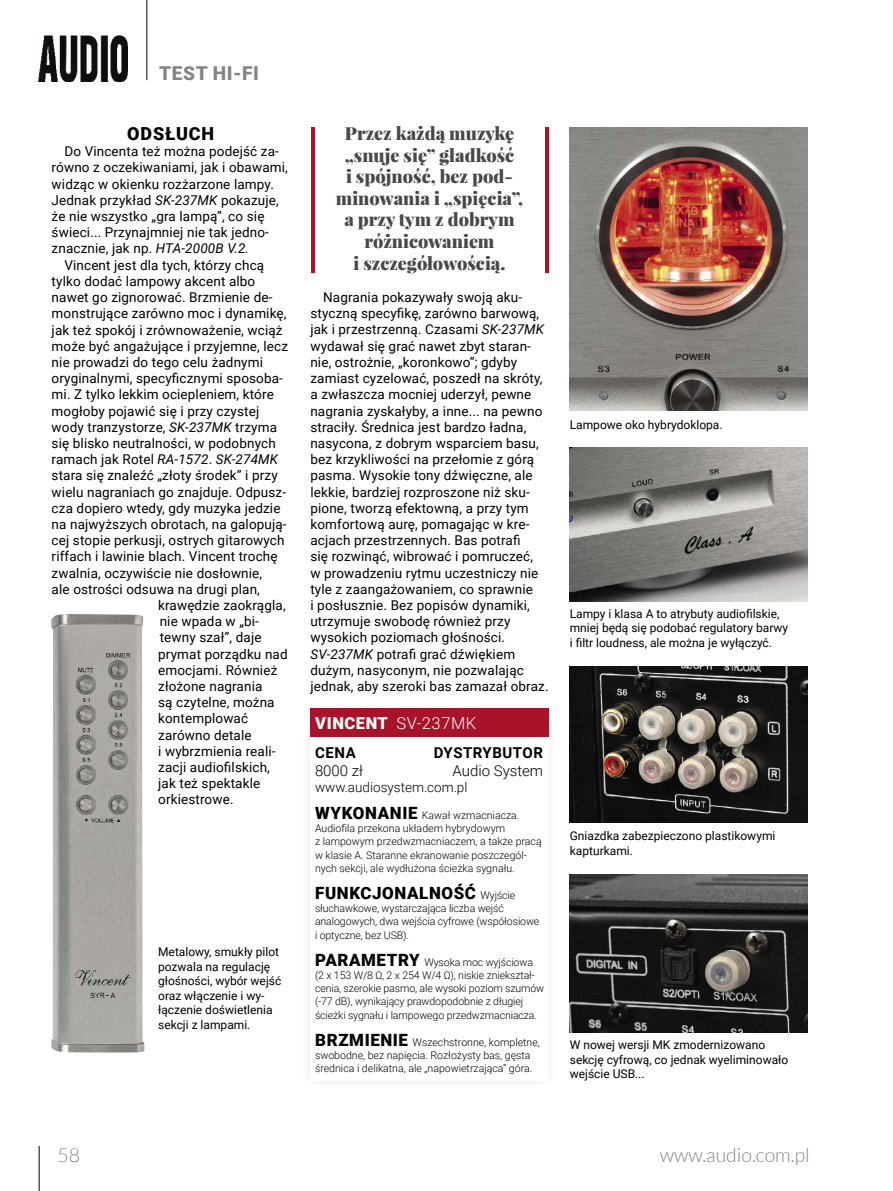
<style>
.page{position:relative;width:893px;height:1191px;background:#fff}
.page>*{position:absolute;margin:0;border:0;box-sizing:border-box;transform-origin:0 0}
.t1{font:300 19.5px "Lato";color:#858585}
.t2{font:900 19.2px "Roboto";letter-spacing:.035em;color:#858585}
.t3{font:900 18px/21.6px "Playfair Display";color:#484848;text-align:center}
.t4{font:900 18px "Roboto";letter-spacing:.045em;color:#000}
.t5{font:900 16.95px "Roboto";letter-spacing:.035em;color:#000}
.t6{font:300 16.5px "Roboto";letter-spacing:.035em;color:#fff}
.t7{font:300 15px "Roboto";color:#000}
.t8{font:700 15px "Roboto";letter-spacing:.035em;color:#000}
.t9{font:13.5px/16.2px "Roboto";letter-spacing:.01em;color:#000}
.t10{font:300 13.5px "Roboto";color:#000}
.t11{font:12px/14.4px "Roboto";color:#000}
.t12{font:300 10.65px/13.2px "Roboto";letter-spacing:-.01em;color:#000}
.s1{font-style:italic}
.s2{font-weight:900}
.s3{font-weight:900;font-size:16.95px}
.s4{font-weight:300;font-size:10.65px}
</style>
<div class="page">
<hr style="left:147px;top:0;width:1px;height:80px;background:#000">
<img style="left:39px;top:35px;width:89px;height:46px">
<hr style="left:39px;top:1145px;width:1px;height:46px;background:#000">
<div style="left:310px;top:708px;width:239px;height:28px;background:#a9132a"></div>
<hr style="left:311px;top:127px;width:4px;height:146px;background:#a9132a">
<hr style="left:545px;top:127px;width:4px;height:146px;background:#a9132a">
<img style="left:51px;top:614px;width:93px;height:438px">
<img style="left:570px;top:128px;width:238px;height:282px">
<img style="left:570px;top:448px;width:238px;height:153px">
<img style="left:570px;top:666px;width:238px;height:156px">
<img style="left:570px;top:874px;width:238px;height:158px">
<h2 class="t2" style="left:159px;top:60px;width:101px">TEST HI-FI</h2>
<h3 class="t4" style="left:127px;top:121px;width:88px">ODSŁUCH</h3>
<p class="t9" style="left:64px;top:143px;width:216px">Do Vincenta też można podejść za-</p>
<p class="t9" style="left:52px;top:159px;width:238px">równo z oczekiwaniami, jak i obawami,</p>
<p class="t9" style="left:52px;top:175px;width:224px">widząc w okienku rozżarzone lampy.</p>
<p class="t9" style="left:52px;top:191px;width:229px">Jednak przykład <span class="s1">SK-237MK</span> pokazuje,</p>
<p class="t9" style="left:52px;top:208px;width:214px">że nie wszystko „gra lampą”, co się</p>
<p class="t9" style="left:52px;top:224px;width:219px">świeci... Przynajmniej nie tak jedno-</p>
<p class="t9" style="left:52px;top:240px;width:199px">znacznie, jak np. <span class="s1">HTA-2000B V.2.</span></p>
<p class="t9" style="left:64px;top:256px;width:201px">Vincent jest dla tych, którzy chcą</p>
<p class="t9" style="left:52px;top:272px;width:205px">tylko dodać lampowy akcent albo</p>
<p class="t9" style="left:52px;top:289px;width:222px">nawet go zignorować. Brzmienie de-</p>
<p class="t9" style="left:52px;top:305px;width:236px">monstrujące zarówno moc i dynamikę,</p>
<p class="t9" style="left:52px;top:321px;width:232px">jak też spokój i zrównoważenie, wciąż</p>
<p class="t9" style="left:52px;top:337px;width:238px">może być angażujące i przyjemne, lecz</p>
<p class="t9" style="left:52px;top:353px;width:213px">nie prowadzi do tego celu żadnymi</p>
<p class="t9" style="left:52px;top:370px;width:233px">oryginalnymi, specyficznymi sposoba-</p>
<p class="t9" style="left:52px;top:386px;width:224px">mi. Z tylko lekkim ociepleniem, które</p>
<p class="t9" style="left:52px;top:402px;width:209px">mogłoby pojawić się i przy czystej</p>
<p class="t9" style="left:52px;top:418px;width:227px">wody tranzystorze, <span class="s1">SK-237MK</span> trzyma</p>
<p class="t9" style="left:52px;top:434px;width:226px">się blisko neutralności, w podobnych</p>
<p class="t9" style="left:52px;top:451px;width:228px">ramach jak Rotel <span class="s1">RA-1572</span>. <span class="s1">SK-274MK</span></p>
<p class="t9" style="left:52px;top:467px;width:228px">stara się znaleźć „złoty środek” i przy</p>
<p class="t9" style="left:52px;top:483px;width:236px">wielu nagraniach go znajduje. Odpusz-</p>
<p class="t9" style="left:52px;top:499px;width:230px">cza dopiero wtedy, gdy muzyka jedzie</p>
<p class="t9" style="left:52px;top:515px;width:237px">na najwyższych obrotach, na galopują-</p>
<p class="t9" style="left:52px;top:532px;width:234px">cej stopie perkusji, ostrych gitarowych</p>
<p class="t9" style="left:52px;top:548px;width:227px">riffach i lawinie blach. Vincent trochę</p>
<p class="t9" style="left:52px;top:564px;width:212px">zwalnia, oczywiście nie dosłownie,</p>
<p class="t9" style="left:52px;top:580px;width:210px">ale ostrości odsuwa na drugi plan,</p>
<p class="t9" style="left:158px;top:596px;width:129px">krawędzie zaokrągla,</p>
<p class="t9" style="left:160px;top:613px;width:101px">nie wpada w „bi-</p>
<p class="t9" style="left:160px;top:629px;width:103px">tewny szał”, daje</p>
<p class="t9" style="left:158px;top:645px;width:131px">prymat porządku nad</p>
<p class="t9" style="left:158px;top:661px;width:121px">emocjami. Również</p>
<p class="t9" style="left:158px;top:677px;width:106px">złożone nagrania</p>
<p class="t9" style="left:158px;top:694px;width:118px">są czytelne, można</p>
<p class="t9" style="left:158px;top:710px;width:91px">kontemplować</p>
<p class="t9" style="left:158px;top:726px;width:95px">zarówno detale</p>
<p class="t9" style="left:158px;top:742px;width:119px">i wybrzmienia reali-</p>
<p class="t9" style="left:158px;top:758px;width:113px">zacji audiofilskich,</p>
<p class="t9" style="left:158px;top:775px;width:104px">jak też spektakle</p>
<p class="t9" style="left:158px;top:791px;width:77px">orkiestrowe.</p>
<p class="t11" style="left:158px;top:944px;width:125px">Metalowy, smukły pilot pozwala na regulację głośności, wybór wejść oraz włączenie i wy&shy;łączenie doświetlenia sekcji z lampami.</p>
<h3 class="t3" style="left:336px;top:122px;width:189px">Przez każdą muzykę „snuje się” gładkość<br>i spójność, bez pod&shy;minowania i „spięcia”, a przy tym z dobrym różnicowaniem<br>i szczegółowością.</h3>
<p class="t9" style="left:310px;top:289px;width:240px;text-indent:13px">Nagrania pokazywały swoją aku&shy;styczną specyfikę, zarówno barwową, jak i przestrzenną. Czasami <span class="s1">SK-237MK </span>wydawał się grać nawet zbyt staran&shy;nie, ostrożnie, „koronkowo”; gdyby zamiast cyzelować, poszedł na skróty, a zwłaszcza mocniej uderzył, pewne nagrania zyskałyby, a inne... na pewno straciły. Średnica jest bardzo ładna, nasycona, z dobrym wsparciem basu, bez krzykliwości na przełomie z górą pasma. Wysokie tony dźwięczne, ale lekkie, bardziej rozproszone niż sku&shy;pione, tworzą efektowną, a przy tym komfortową aurę, pomagając w kre&shy;acjach przestrzennych. Bas potrafi<br>się rozwinąć, wibrować i pomruczeć,<br>w prowadzeniu rytmu uczestniczy nie tyle z zaangażowaniem, co sprawnie<br>i posłusznie. Bez popisów dynamiki, utrzymuje swobodę również przy wysokich poziomach głośności.<br><span class="s1">SV-237MK</span> potrafi grać dźwiękiem dużym, nasyconym, nie pozwalając jednak, aby szeroki bas zamazał obraz.</p>
<p class="t6" style="left:315px;top:711px;width:163px"><span class="s2">VINCENT</span> SV-237MK</p>
<p class="t8" style="left:315px;top:742px;width:42px">CENA</p>
<p class="t8" style="left:434px;top:742px;width:111px">DYSTRYBUTOR</p>
<p class="t7" style="left:315px;top:760px;width:50px">8000 zł</p>
<p class="t7" style="left:452px;top:760px;width:92px">Audio System</p>
<p class="t10" style="left:315px;top:777px;width:154px">www.audiosystem.com.pl</p>
<p class="t12" style="left:315px;top:808px;width:228px"><span class="s3">WYKONANIE</span> Kawał wzmacniacza.<br>Audiofila przekona układem hybrydowym<br>z lampowym przedwzmacniaczem, a także pracą w klasie A. Staranne ekranowanie poszczegól&shy;nych sekcji, ale wydłużona ścieżka sygnału.</p>
<p class="t5" style="left:315px;top:881px;width:202px">FUNKCJONALNOŚĆ <span class="s4">Wyjście</span></p>
<p class="t12" style="left:315px;top:901px;width:226px">słuchawkowe, wystarczająca liczba wejść analogowych, dwa wejścia cyfrowe (współosiowe i optyczne, bez USB).</p>
<p class="t12" style="left:315px;top:955px;width:231px"><span class="s3">PARAMETRY</span> Wysoka moc wyjściowa (2 x 153 W/8 Ω, 2 x 254 W/4 Ω), niskie zniekształ&shy;cenia, szerokie pasmo, ale wysoki poziom szumów (-77 dB), wynikający prawdopodobnie z długiej ścieżki sygnału i lampowego przedwzmacniacza.</p>
<p class="t12" style="left:315px;top:1035px;width:226px"><span class="s3">BRZMIENIE</span> Wszechstronne, kompletne, swobodne, bez napięcia. Rozłożysty bas, gęsta średnica i delikatna, ale „napowietrzająca” góra.</p>
<p class="t11" style="left:570px;top:417px;width:154px">Lampowe oko hybrydoklopa.</p>
<p class="t11" style="left:570px;top:606px;width:220px">Lampy i klasa A to atrybuty audiofilskie, mniej będą się podobać regulatory barwy i filtr loudness, ale można je wyłączyć.</p>
<p class="t11" style="left:570px;top:828px;width:207px">Gniazdka zabezpieczono plastikowymi kapturkami.</p>
<p class="t11" style="left:570px;top:1037px;width:220px">W nowej wersji MK zmodernizowano sekcję cyfrową, co jednak wyeliminowało wejście USB...</p>
<h1 class="t1" style="left:57px;top:1144px;width:24px">58</h1>
<h1 class="t1" style="left:660px;top:1144px;width:151px">www.audio.com.pl</h1>
</div>
